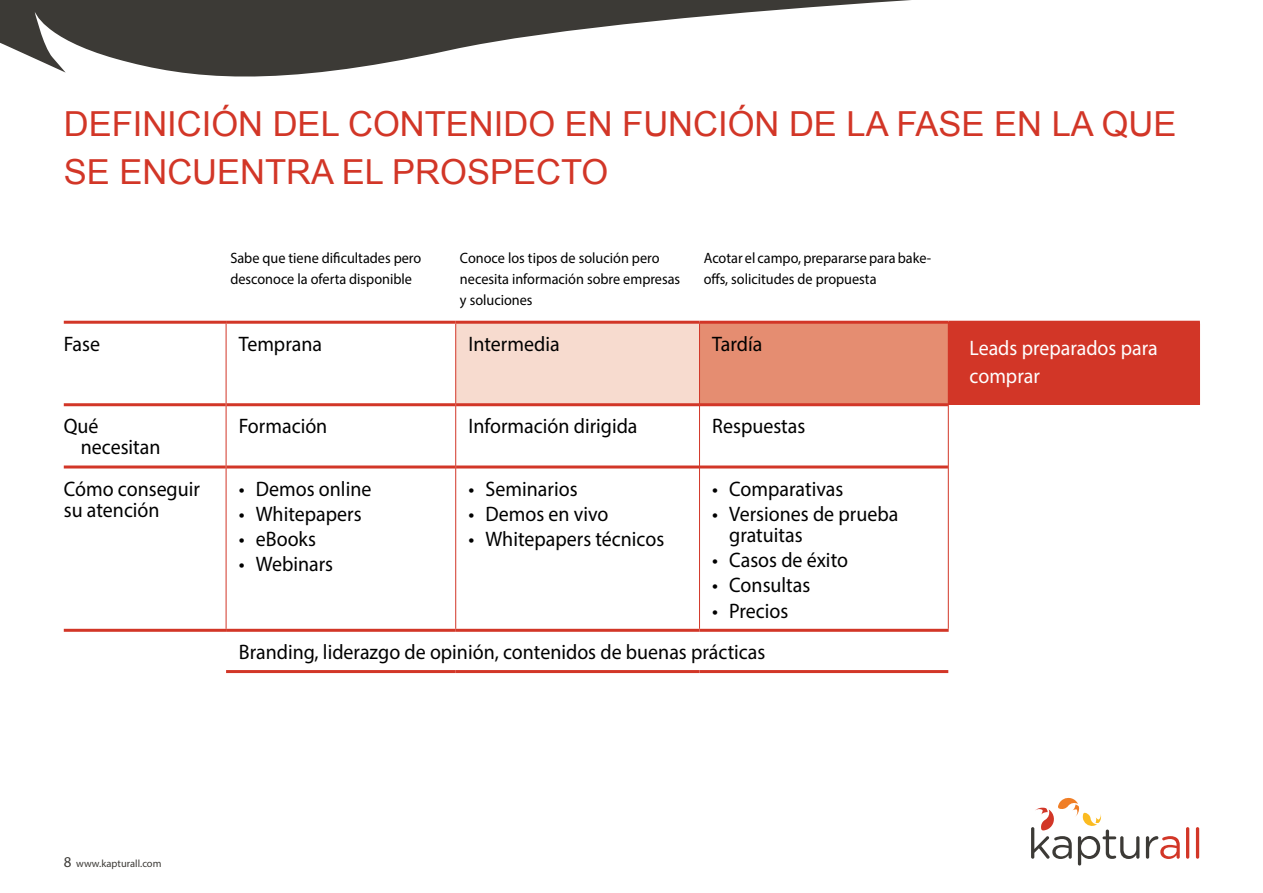
<style>
.page{position:relative;width:1263px;height:893px;background:#fff}
.page>*{position:absolute;margin:0;border:0;box-sizing:border-box;transform-origin:0 0}
.t1{font:34.5px/48px "Arial";color:#d23627}
.t2{font:21px/21px "Myriad Pro";color:#000}
.t3{font:21px/21px "Myriad Pro";color:#000;scale:.95 1}
.t4{font:21px/28.5px "Myriad Pro";color:#fff;scale:.95 1}
.t5{font:15px/21px "Myriad Pro";color:#000;scale:.95 1}
.t6{font:10.5px "Myriad Pro";color:#3c3a36}
.s1{font-size:15px}
</style>
<div class="page">
<svg style="left:0;top:0;width:911px;height:77px;fill:#3c3a36"></svg>
<svg style="left:1146px;top:836px;width:34px;height:23px"></svg>
<hr style="left:1186px;top:827px;width:3px;height:32px;background:#d23627;border-radius:2px">
<hr style="left:1196px;top:827px;width:3px;height:32px;background:#d23627;border-radius:2px">
<svg style="left:1031px;top:797px;width:108px;height:68px"></svg>
<div style="left:456px;top:322px;width:243px;height:83px;background:#f7dbcf"></div>
<div style="left:699px;top:322px;width:249px;height:83px;background:#e58d71"></div>
<div style="left:948px;top:322px;width:251px;height:83px;background:#d23627"></div>
<hr style="left:64px;top:321px;width:162px;height:3px;background:#d23627">
<hr style="left:226px;top:321px;width:230px;height:3px;background:#d23627">
<hr style="left:456px;top:321px;width:243px;height:3px;background:#d23627">
<hr style="left:699px;top:321px;width:249px;height:3px;background:#d23627">
<hr style="left:948px;top:321px;width:252px;height:3px;background:#d23627">
<hr style="left:64px;top:403px;width:162px;height:3px;background:#d23627">
<hr style="left:226px;top:403px;width:229px;height:3px;background:#d23627">
<hr style="left:456px;top:403px;width:243px;height:3px;background:#d23627">
<hr style="left:700px;top:403px;width:248px;height:3px;background:#d23627">
<hr style="left:64px;top:465px;width:162px;height:3px;background:#d23627">
<hr style="left:226px;top:465px;width:229px;height:3px;background:#d23627">
<hr style="left:456px;top:465px;width:243px;height:3px;background:#d23627">
<hr style="left:700px;top:465px;width:248px;height:3px;background:#d23627">
<hr style="left:64px;top:629px;width:162px;height:3px;background:#d23627">
<hr style="left:226px;top:629px;width:230px;height:3px;background:#d23627">
<hr style="left:456px;top:629px;width:243px;height:3px;background:#d23627">
<hr style="left:699px;top:629px;width:250px;height:3px;background:#d23627">
<hr style="left:226px;top:670px;width:230px;height:3px;background:#d23627">
<hr style="left:456px;top:670px;width:243px;height:3px;background:#d23627">
<hr style="left:699px;top:670px;width:249px;height:3px;background:#d23627">
<hr style="left:226px;top:324px;width:1px;height:81px;background:#d23627">
<hr style="left:455px;top:324px;width:1px;height:81px;background:#d23627">
<hr style="left:699px;top:324px;width:1px;height:81px;background:#d23627">
<hr style="left:1199px;top:324px;width:1px;height:81px;background:#d23627">
<hr style="left:226px;top:405px;width:1px;height:62px;background:#d23627">
<hr style="left:455px;top:405px;width:1px;height:62px;background:#d23627">
<hr style="left:699px;top:405px;width:1px;height:62px;background:#d23627">
<hr style="left:948px;top:405px;width:1px;height:62px;background:#d23627">
<hr style="left:226px;top:467px;width:1px;height:162px;background:#d23627">
<hr style="left:455px;top:467px;width:1px;height:162px;background:#d23627">
<hr style="left:699px;top:467px;width:1px;height:162px;background:#d23627">
<hr style="left:948px;top:467px;width:1px;height:162px;background:#d23627">
<h1 class="t1" style="left:64px;top:100px;width:1114px">DEFINICIÓN DEL CONTENIDO EN FUNCIÓN DE LA FASE EN LA QUE<br>SE ENCUENTRA EL PROSPECTO</h1>
<p class="t5" style="left:230px;top:247px;width:202px">Sabe que tiene dificultades pero desconoce la oferta disponible</p>
<p class="t5" style="left:460px;top:247px;width:233px">Conoce los tipos de solución pero necesita información sobre empresas y soluciones</p>
<p class="t5" style="left:704px;top:247px;width:241px">Acotar el campo, prepararse para bake&shy;offs, solicitudes de propuesta</p>
<p class="t3" style="left:64px;top:333px;width:40px">Fase</p>
<p class="t3" style="left:239px;top:333px;width:89px">Temprana</p>
<p class="t3" style="left:468px;top:333px;width:98px">Intermedia</p>
<p class="t3" style="left:712px;top:333px;width:54px">Tardía</p>
<p class="t4" style="left:969px;top:333px;width:200px">Leads preparados para comprar</p>
<p class="t3" style="left:81px;top:415px;width:85px;text-indent:-17px">Qué necesitan</p>
<p class="t3" style="left:239px;top:415px;width:95px">Formación</p>
<p class="t3" style="left:468px;top:415px;width:179px">Información dirigida</p>
<p class="t3" style="left:712px;top:415px;width:99px">Respuestas</p>
<p class="t3" style="left:64px;top:478px;width:145px">Cómo conseguir su atención</p>
<p class="t2" style="left:239px;top:478px;width:134px">• Demos online</p>
<p class="t2" style="left:712px;top:478px;width:133px">• Comparativas</p>
<p class="t2" style="left:729px;top:503px;width:171px;text-indent:-17px">• Versiones de prueba gratuitas</p>
<p class="t2" style="left:712px;top:549px;width:137px">• Casos de éxito</p>
<p class="t2" style="left:712px;top:574px;width:100px">• Consultas</p>
<p class="t2" style="left:239px;top:589px;width:551px;line-height:41.2px;text-indent:473px">• Precios<br>Branding, liderazgo de opinión, contenidos de buenas prácticas</p>
<p class="t2" style="left:468px;top:478px;width:111px">• Seminarios</p>
<p class="t2" style="left:468px;top:503px;width:141px">• Demos en vivo</p>
<p class="t2" style="left:468px;top:528px;width:197px">• Whitepapers técnicos</p>
<p class="t2" style="left:239px;top:503px;width:124px">• Whitepapers</p>
<p class="t2" style="left:239px;top:528px;width:79px">• eBooks</p>
<p class="t2" style="left:239px;top:553px;width:96px">• Webinars</p>
<p class="t6" style="left:64px;top:857px;width:99px"><span class="s1">8</span> www.kapturall.com</p>
</div>
